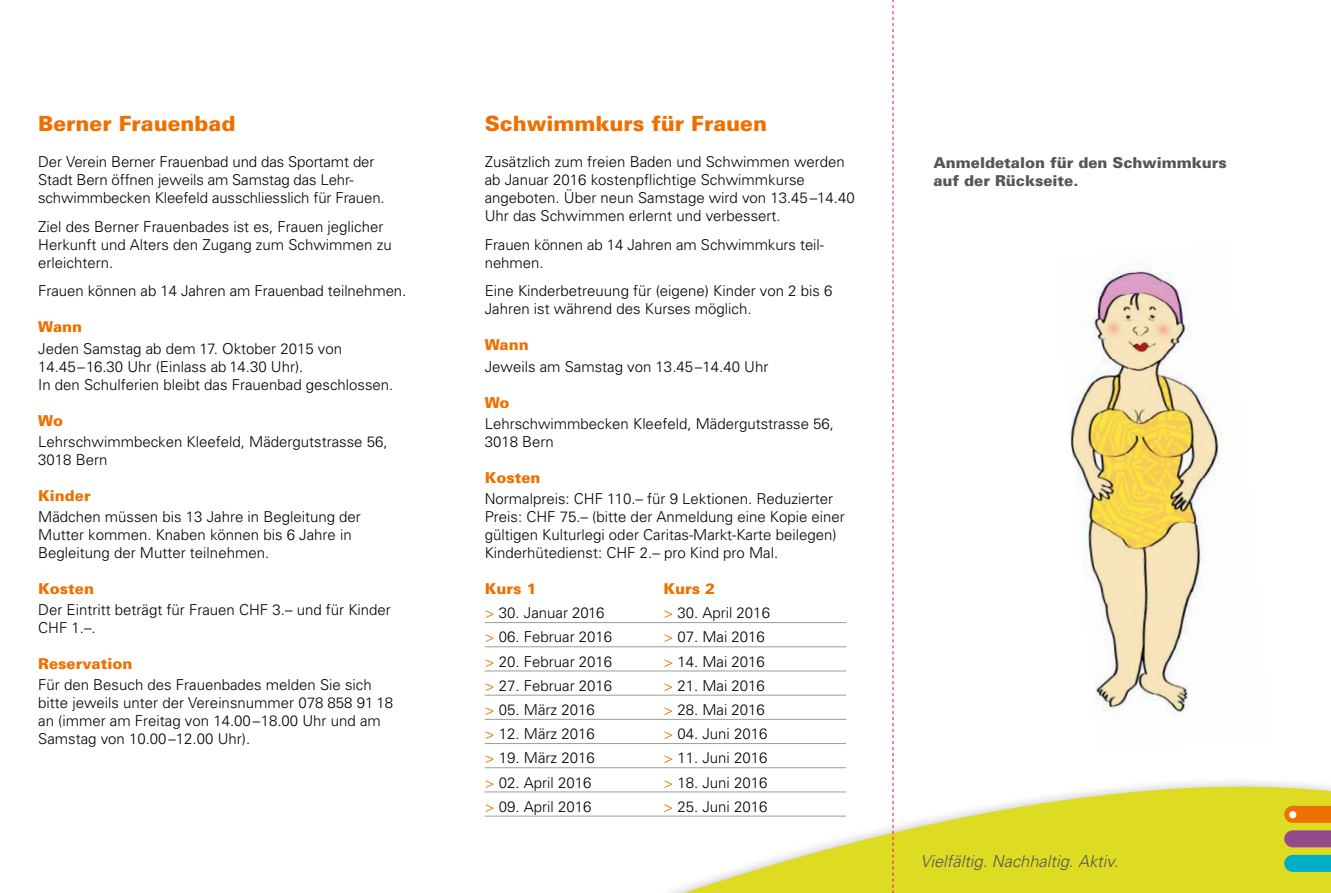
<style>
.page{position:relative;width:1331px;height:893px;background:#fff}
.page>*{position:absolute;margin:0;border:0;box-sizing:border-box;transform-origin:0 0}
.t1{font:900 21px "Univers";color:#ed7000}
.t2{font:italic 300 16.5px "Univers";color:#565655}
.t3{font:300 15px/18px "Univers";color:#000}
.t4{font:900 15px "Univers";color:#ed7000}
.t5{font:900 15px/18px "Univers";color:#565655}
.t6{font:900 15px "Univers CE";color:#ed7000}
.s1{color:#ed7000}
</style>
<div class="page">
<svg style="left:651px;top:765px;width:680px;height:128px;fill:#dedc22"></svg>
<svg style="left:1284px;top:806px;width:47px;height:17px"></svg>
<svg style="left:1284px;top:830px;width:47px;height:17px"></svg>
<svg style="left:1284px;top:855px;width:47px;height:17px"></svg>
<div style="left:1289px;top:811px;width:7px;height:7px;background:#fff;border-radius:50%"></div>
<svg style="left:893px;top:0;width:1px;height:893px"></svg>
<hr style="left:485px;top:622px;width:361px;height:1px;background:#9c9c9c">
<hr style="left:485px;top:646px;width:361px;height:1px;background:#9c9c9c">
<hr style="left:485px;top:671px;width:361px;height:1px;background:#9c9c9c">
<hr style="left:485px;top:695px;width:361px;height:1px;background:#9c9c9c">
<hr style="left:485px;top:719px;width:361px;height:1px;background:#9c9c9c">
<hr style="left:485px;top:743px;width:361px;height:1px;background:#9c9c9c">
<hr style="left:485px;top:767px;width:361px;height:1px;background:#9c9c9c">
<hr style="left:485px;top:792px;width:361px;height:1px;background:#9c9c9c">
<hr style="left:485px;top:816px;width:361px;height:1px;background:#9c9c9c">
<img style="left:1070px;top:262px;width:153px;height:452px">
<h1 class="t1" style="left:38px;top:111px;width:199px">Berner Frauenbad</h1>
<p class="t3" style="left:38px;top:153px;width:348px">Der Verein Berner Frauenbad und das Sportamt der<br>Stadt Bern öffnen jeweils am Samstag das Lehr&shy;schwimmbecken Kleefeld ausschliesslich für Frauen.</p>
<p class="t3" style="left:38px;top:217px;width:355px">Ziel des Berner Frauenbades ist es, Frauen jeglicher<br>Herkunft und Alters den Zugang zum Schwimmen zu erleichtern.</p>
<p class="t3" style="left:38px;top:282px;width:370px">Frauen können ab 14 Jahren am Frauenbad teilnehmen.</p>
<p class="t4" style="left:38px;top:318px;width:45px">Wann</p>
<p class="t3" style="left:38px;top:339px;width:357px">Jeden Samstag ab dem 17. Oktober 2015 von<br>14.45–16.30 Uhr (Einlass ab 14.30 Uhr).<br>In den Schulferien bleibt das Frauenbad geschlossen.</p>
<p class="t4" style="left:38px;top:411px;width:26px">Wo</p>
<p class="t3" style="left:38px;top:432px;width:351px">Lehrschwimmbecken Kleefeld, Mädergutstrasse 56,<br>3018 Bern</p>
<p class="t6" style="left:38px;top:486px;width:54px">Kinder</p>
<p class="t3" style="left:38px;top:507px;width:324px">Mädchen müssen bis 13 Jahre in Begleitung der<br>Mutter kommen. Knaben können bis 6 Jahre in<br>Begleitung der Mutter teilnehmen.</p>
<p class="t4" style="left:38px;top:579px;width:57px">Kosten</p>
<p class="t3" style="left:38px;top:600px;width:354px">Der Eintritt beträgt für Frauen CHF 3.– und für Kinder<br>CHF 1.–.</p>
<p class="t4" style="left:38px;top:654px;width:96px">Reservation</p>
<p class="t3" style="left:38px;top:676px;width:356px">Für den Besuch des Frauenbades melden Sie sich bitte jeweils unter der Vereinsnummer 078 858 91 18 an (immer am Freitag von 14.00–18.00 Uhr und am Samstag von 10.00–12.00 Uhr).</p>
<h1 class="t1" style="left:485px;top:111px;width:284px">Schwimmkurs für Frauen</h1>
<p class="t3" style="left:485px;top:153px;width:371px">Zusätzlich zum freien Baden und Schwimmen werden ab Januar 2016 kostenpflichtige Schwimmkurse angeboten. Über neun Samstage wird von 13.45–14.40<br>Uhr das Schwimmen erlernt und verbessert.</p>
<p class="t3" style="left:485px;top:235px;width:340px">Frauen können ab 14 Jahren am Schwimmkurs teil&shy;nehmen.</p>
<p class="t3" style="left:485px;top:282px;width:349px">Eine Kinderbetreuung für (eigene) Kinder von 2 bis 6<br>Jahren ist während des Kurses möglich.</p>
<p class="t4" style="left:485px;top:336px;width:45px">Wann</p>
<p class="t3" style="left:485px;top:357px;width:285px">Jeweils am Samstag von 13.45–14.40 Uhr</p>
<p class="t4" style="left:485px;top:393px;width:26px">Wo</p>
<p class="t3" style="left:485px;top:414px;width:351px">Lehrschwimmbecken Kleefeld, Mädergutstrasse 56,<br>3018 Bern</p>
<p class="t4" style="left:485px;top:468px;width:57px">Kosten</p>
<p class="t3" style="left:485px;top:489px;width:362px">Normalpreis: CHF 110.– für 9 Lektionen. Reduzierter Preis: CHF 75.– (bitte der Anmeldung eine Kopie einer gültigen Kulturlegi oder Caritas-Markt-Karte beilegen)<br>Kinderhütedienst: CHF 2.– pro Kind pro Mal.</p>
<p class="t4" style="left:485px;top:579px;width:53px">Kurs 1</p>
<p class="t4" style="left:663px;top:579px;width:53px">Kurs 2</p>
<p class="t3" style="left:485px;top:603px;width:121px"><span class="s1">&gt;</span> 30. Januar 2016</p>
<p class="t3" style="left:663px;top:603px;width:108px"><span class="s1">&gt;</span> 30. April 2016</p>
<p class="t3" style="left:485px;top:628px;width:129px"><span class="s1">&gt;</span> 06. Februar 2016</p>
<p class="t3" style="left:663px;top:628px;width:103px"><span class="s1">&gt;</span> 07. Mai 2016</p>
<p class="t3" style="left:485px;top:652px;width:129px"><span class="s1">&gt;</span> 20. Februar 2016</p>
<p class="t3" style="left:663px;top:652px;width:103px"><span class="s1">&gt;</span> 14. Mai 2016</p>
<p class="t3" style="left:485px;top:676px;width:129px"><span class="s1">&gt;</span> 27. Februar 2016</p>
<p class="t3" style="left:663px;top:676px;width:103px"><span class="s1">&gt;</span> 21. Mai 2016</p>
<p class="t3" style="left:485px;top:700px;width:111px"><span class="s1">&gt;</span> 05. März 2016</p>
<p class="t3" style="left:663px;top:700px;width:103px"><span class="s1">&gt;</span> 28. Mai 2016</p>
<p class="t3" style="left:485px;top:724px;width:111px"><span class="s1">&gt;</span> 12. März 2016</p>
<p class="t3" style="left:663px;top:724px;width:106px"><span class="s1">&gt;</span> 04. Juni 2016</p>
<p class="t3" style="left:485px;top:749px;width:111px"><span class="s1">&gt;</span> 19. März 2016</p>
<p class="t3" style="left:663px;top:749px;width:106px"><span class="s1">&gt;</span> 11. Juni 2016</p>
<p class="t3" style="left:485px;top:773px;width:108px"><span class="s1">&gt;</span> 02. April 2016</p>
<p class="t3" style="left:663px;top:773px;width:106px"><span class="s1">&gt;</span> 18. Juni 2016</p>
<p class="t3" style="left:485px;top:797px;width:108px"><span class="s1">&gt;</span> 09. April 2016</p>
<p class="t3" style="left:663px;top:797px;width:106px"><span class="s1">&gt;</span> 25. Juni 2016</p>
<p class="t5" style="left:933px;top:153px;width:295px">Anmeldetalon für den Schwimmkurs auf der Rückseite.</p>
<p class="t2" style="left:921px;top:851px;width:199px">Vielfältig. Nachhaltig. Aktiv.</p>
</div>
